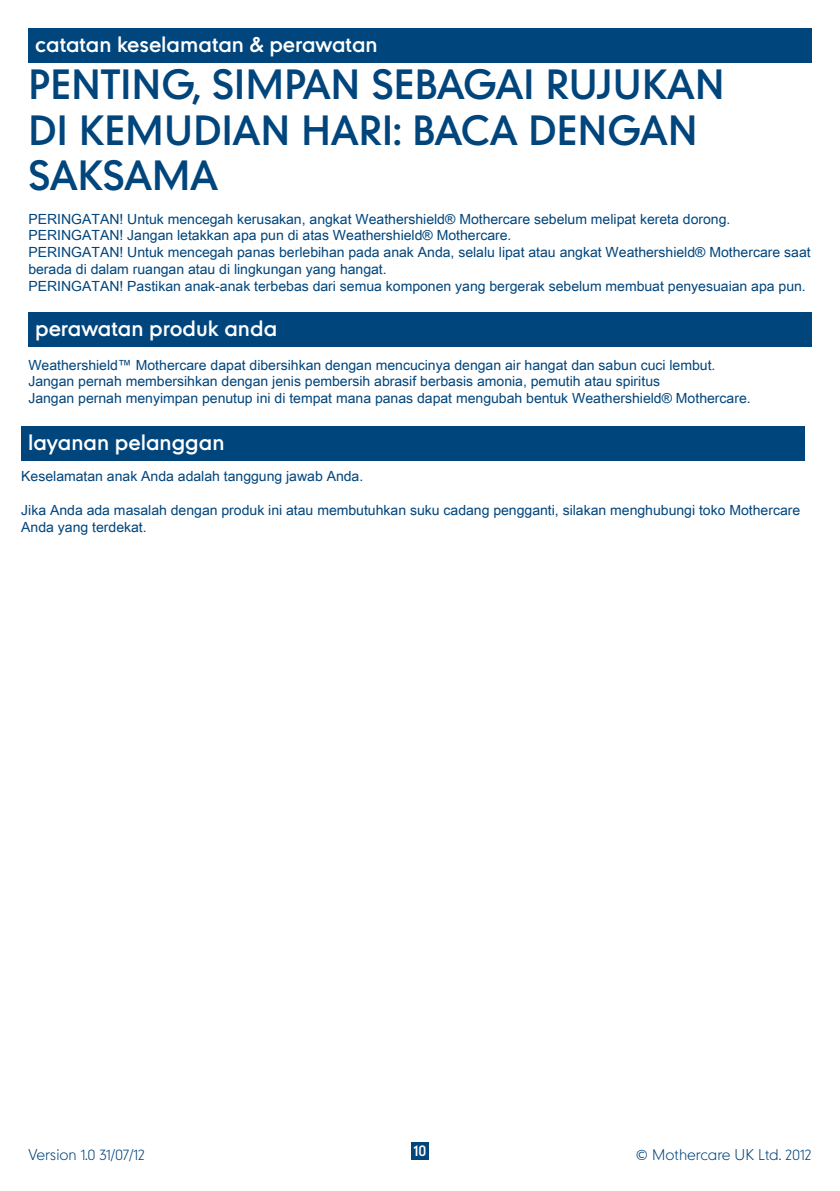
<style>
.page{position:relative;width:840px;height:1191px;background:#fff}
.page>*{position:absolute;margin:0;border:0;box-sizing:border-box;transform-origin:0 0}
.t1{font:38px/45.6px "Mothercare";color:#00457c}
.t2{font:20px "Mothercare";color:#fff}
.t3{font:100 20px "Mothercare";color:#fff}
.t4{font:14px/16.8px "Arial Unicode MS";color:#00457c}
.t5{font:100 14px "Mothercare";color:#00457c}
.t6{font:14px "Mothercare";color:#fff}
</style>
<div class="page">
<div style="left:411px;top:1142px;width:17px;height:17px;background:#00457c"></div>
<div style="left:28px;top:28px;width:783px;height:34px;background:#00457c"></div>
<div style="left:28px;top:312px;width:783px;height:35px;background:#00457c"></div>
<div style="left:21px;top:426px;width:783px;height:34px;background:#00457c"></div>
<h2 class="t3" style="left:35px;top:32px;width:185px">s fety &amp; car notes</h2>
<h2 class="t2" style="left:35px;top:30px;width:344px">catatan keselamatan &amp; perawatan</h2>
<h1 class="t1" style="left:28px;top:60px;width:697px">PENTING, SIMPAN SEBAGAI RUJUKAN<br>DI KEMUDIAN HARI: BACA DENGAN<br>SAKSAMA</h1>
<p class="t4" style="left:28px;top:210px;width:783px">PERINGATAN! Untuk mencegah kerusakan, angkat Weathershield® Mothercare sebelum melipat kereta dorong.<br>PERINGATAN! Jangan letakkan apa pun di atas Weathershield® Mothercare.<br>PERINGATAN! Untuk mencegah panas berlebihan pada anak Anda, selalu lipat atau angkat Weathershield® Mothercare saat berada di dalam ruangan atau di lingkungan yang hangat.<br>PERINGATAN! Pastikan anak-anak terbebas dari semua komponen yang bergerak sebelum membuat penyesuaian apa pun.</p>
<h2 class="t2" style="left:35px;top:315px;width:243px">perawatan produk anda</h2>
<p class="t4" style="left:28px;top:356px;width:723px">Weathershield™ Mothercare dapat dibersihkan dengan mencucinya dengan air hangat dan sabun cuci lembut.<br>Jangan pernah membersihkan dengan jenis pembersih abrasif berbasis amonia, pemutih atau spiritus<br>Jangan pernah menyimpan penutup ini di tempat mana panas dapat mengubah bentuk Weathershield® Mothercare.</p>
<h2 class="t2" style="left:28px;top:428px;width:198px">layanan pelanggan</h2>
<p class="t4" style="left:21px;top:467px;width:343px">Keselamatan anak Anda adalah tanggung jawab Anda.</p>
<p class="t4" style="left:21px;top:501px;width:780px">Jika Anda ada masalah dengan produk ini atau membutuhkan suku cadang pengganti, silakan menghubungi toko Mothercare<br>Anda yang terdekat.</p>
<p class="t5" style="left:28px;top:1145px;width:118px">Version 1.0 31/07/12</p>
<p class="t6" style="left:413px;top:1141px;width:14px">10</p>
<p class="t5" style="left:635px;top:1145px;width:177px">© Mothercare UK Ltd. 2012</p>
</div>
